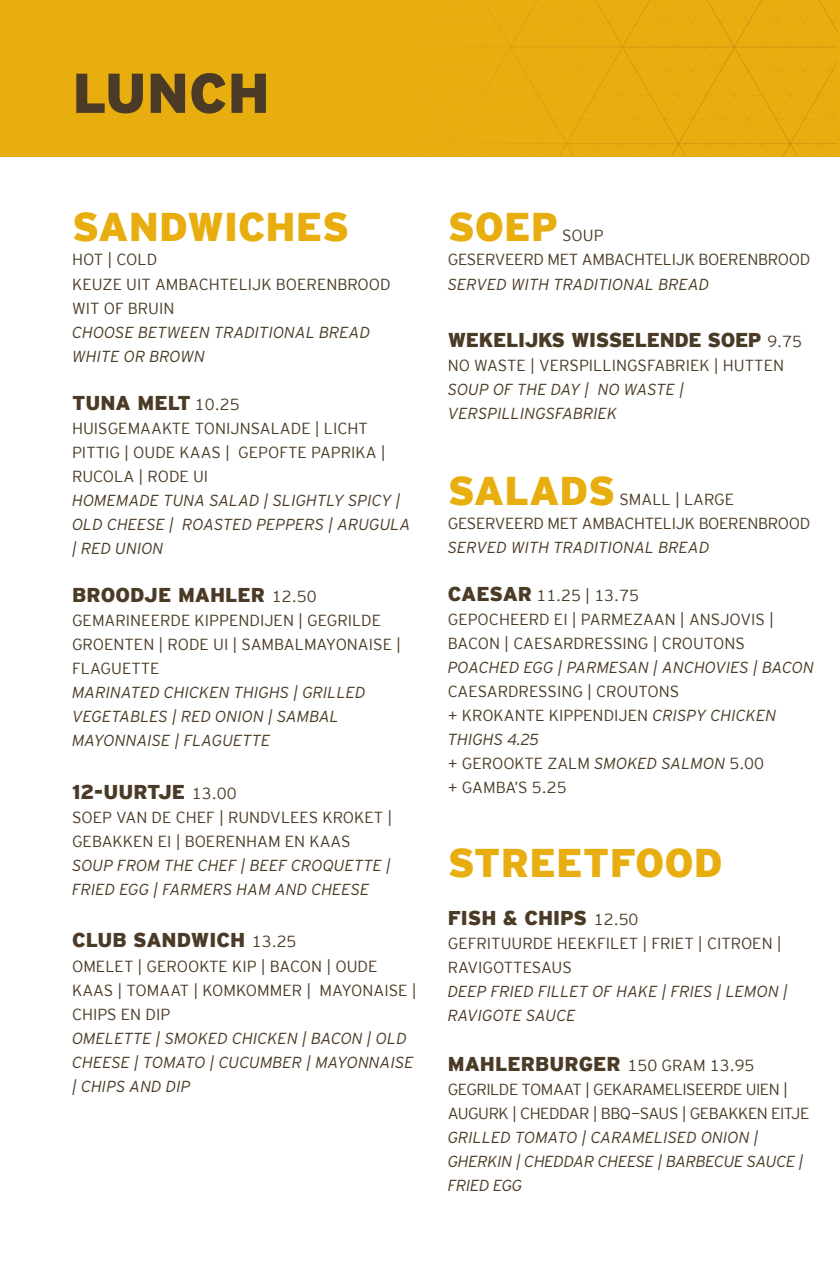
<style>
.page{position:relative;width:840px;height:1265px;background:#fff}
.page>*{position:absolute;margin:0;border:0;box-sizing:border-box;transform-origin:0 0}
.t1{font:900 56px "Interstate";color:#4b3b26}
.t2{font:900 40px "Interstate";color:#e8ae0f}
.t3{font:900 20px "Interstate";color:#4b3b26}
.t4{font:900 20px "Interstate";letter-spacing:-.02em;color:#4b3b26}
.t5{font:16px/24px "Interstate Mono Lgt";color:#4b3b26}
.t6{font:italic 300 16px/24px "Interstate";color:#4b3b26}
.t7{font:16px/24px "Interstate Mono Lgt";letter-spacing:-.02em;color:#4b3b26}
.t8{font:italic 300 16px/24px "Interstate";letter-spacing:-.02em;color:#4b3b26}
.t9{font:16px/24px "Interstate Mono Lgt";letter-spacing:-.03em;color:#4b3b26}
.s1{font-family:"Interstate Mono Lgt";font-weight:400;font-size:16px}
.s2{font-family:"Interstate";font-weight:900;font-size:20px}
.s3{font-family:"Interstate";font-weight:300;font-style:italic}
</style>
<div class="page">
<div style="left:0;top:0;width:831px;height:156px;background:#e8ae0f"></div>
<h1 class="t1" style="left:72px;top:61px;width:199px">LUNCH</h1>
<h2 class="t2" style="left:72px;top:204px;width:278px">SANDWICHES</h2>
<p class="t5" style="left:72px;top:248px;width:320px">HOT | COLD<br>KEUZE UIT AMBACHTELIJK BOERENBROOD<br>WIT OF BRUIN</p>
<p class="t6" style="left:72px;top:320px;width:299px">CHOOSE BETWEEN TRADITIONAL BREAD<br>WHITE OR BROWN</p>
<p class="t3" style="left:72px;top:391px;width:169px">TUNA MELT <span class="s1">10.25</span></p>
<p class="t5" style="left:72px;top:416px;width:315px">HUISGEMAAKTE TONIJNSALADE | LICHT<br>PITTIG | OUDE KAAS | GEPOFTE PAPRIKA |<br>RUCOLA | RODE UI</p>
<p class="t6" style="left:72px;top:488px;width:340px">HOMEMADE TUNA SALAD | SLIGHTLY SPICY |<br>OLD CHEESE | ROASTED PEPPERS | ARUGULA | RED UNION</p>
<p class="t3" style="left:72px;top:583px;width:246px">BROODJE MAHLER <span class="s1">12.50</span></p>
<p class="t5" style="left:72px;top:608px;width:330px">GEMARINEERDE KIPPENDIJEN | GEGRILDE<br>GROENTEN | RODE UI | SAMBALMAYONAISE |<br>FLAGUETTE</p>
<p class="t6" style="left:72px;top:680px;width:295px">MARINATED CHICKEN THIGHS | GRILLED<br>VEGETABLES | RED ONION | SAMBAL<br>MAYONNAISE | FLAGUETTE</p>
<p class="t3" style="left:72px;top:780px;width:166px">12-UURTJE <span class="s1">13.00</span></p>
<p class="t5" style="left:72px;top:804px;width:321px">SOEP VAN DE CHEF | RUNDVLEES KROKET |<br>GEBAKKEN EI | BOERENHAM EN KAAS</p>
<p class="t6" style="left:72px;top:852px;width:320px">SOUP FROM THE CHEF | BEEF CROQUETTE |<br>FRIED EGG | FARMERS HAM AND CHEESE</p>
<p class="t3" style="left:72px;top:928px;width:226px">CLUB SANDWICH <span class="s1">13.25</span></p>
<p class="t5" style="left:72px;top:953px;width:346px">OMELET | GEROOKTE KIP | BACON | OUDE<br>KAAS | TOMAAT | KOMKOMMER | MAYONAISE |<br>CHIPS EN DIP</p>
<p class="t6" style="left:72px;top:1025px;width:343px">OMELETTE | SMOKED CHICKEN | BACON | OLD<br>CHEESE | TOMATO | CUCUMBER | MAYONNAISE | CHIPS AND DIP</p>
<h2 class="t2" style="left:447px;top:204px;width:112px">SOEP</h2>
<p class="t7" style="left:447px;top:224px;width:364px;text-indent:114px">SOUP<br>GESERVEERD MET AMBACHTELIJK BOERENBROOD</p>
<p class="t6" style="left:447px;top:272px;width:263px">SERVED WITH TRADITIONAL BREAD</p>
<p class="t4" style="left:447px;top:328px;width:355px">WEKELIJKS WISSELENDE SOEP <span class="s1">9.75</span></p>
<p class="t5" style="left:447px;top:353px;width:337px">NO WASTE | VERSPILLINGSFABRIEK | HUTTEN</p>
<p class="t6" style="left:447px;top:377px;width:238px">SOUP OF THE DAY | NO WASTE |<br>VERSPILLINGSFABRIEK</p>
<h2 class="t2" style="left:447px;top:467px;width:169px">SALADS</h2>
<p class="t7" style="left:447px;top:487px;width:364px;text-indent:171px">SMALL | LARGE<br>GESERVEERD MET AMBACHTELIJK BOERENBROOD</p>
<p class="t6" style="left:447px;top:535px;width:263px">SERVED WITH TRADITIONAL BREAD</p>
<p class="t5" style="left:447px;top:583px;width:327px"><span class="s2">CAESAR</span> 11.25 | 13.75<br>GEPOCHEERD EI | PARMEZAAN | ANSJOVIS |<br>BACON | CAESARDRESSING | CROUTONS</p>
<p class="t6" style="left:447px;top:655px;width:367px">POACHED EGG | PARMESAN | ANCHOVIES | BACON</p>
<p class="t5" style="left:447px;top:679px;width:330px">CAESARDRESSING | CROUTONS<br>+ KROKANTE KIPPENDIJEN <span class="s3">CRISPY CHICKEN</span></p>
<p class="t6" style="left:447px;top:727px;width:93px">THIGHS 4.25</p>
<p class="t5" style="left:447px;top:751px;width:318px">+ GEROOKTE ZALM <span class="s3">SMOKED SALMON</span> 5.00 + GAMBA’S 5.25</p>
<h2 class="t2" style="left:447px;top:839px;width:276px">STREETFOOD</h2>
<p class="t3" style="left:447px;top:906px;width:192px">FISH &amp; CHIPS <span class="s1">12.50</span></p>
<p class="t5" style="left:447px;top:931px;width:335px">GEFRITUURDE HEEKFILET | FRIET | CITROEN |<br>RAVIGOTTESAUS</p>
<p class="t6" style="left:447px;top:979px;width:341px">DEEP FRIED FILLET OF HAKE | FRIES | LEMON |<br>RAVIGOTE SAUCE</p>
<p class="t3" style="left:447px;top:1052px;width:308px">MAHLERBURGER <span class="s1">150 GRAM 13.95</span></p>
<p class="t9" style="left:447px;top:1077px;width:363px">GEGRILDE TOMAAT | GEKARAMELISEERDE UIEN |<br>AUGURK | CHEDDAR | BBQ-SAUS | GEBAKKEN EITJE</p>
<p class="t8" style="left:447px;top:1125px;width:357px">GRILLED TOMATO | CARAMELISED ONION |<br>GHERKIN | CHEDDAR CHEESE | BARBECUE SAUCE |<br>FRIED EGG</p>
</div>
